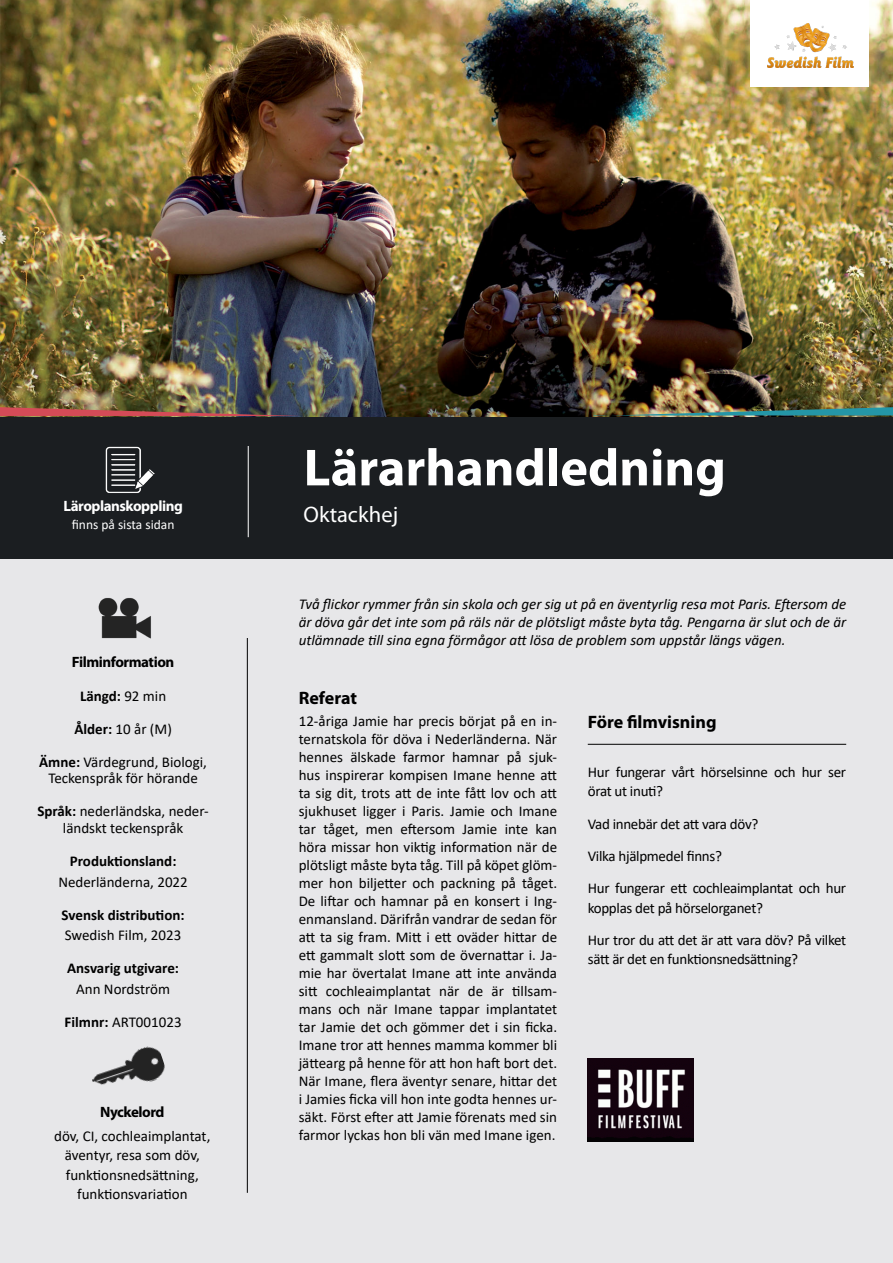
<style>
.page{position:relative;width:893px;height:1263px;background:#fff}
.page>*{position:absolute;margin:0;border:0;box-sizing:border-box;transform-origin:0 0}
.Rubrik_1{font:700 52.5px "Myriad Pro";color:#fff}
.Rubrik_1-2{font:22.5px "Myriad Pro";color:#fff}
.Rubrik_2{font:700 18px "Myriad Pro";color:#000}
.Brödtext{font:15px/18px "Calibri";letter-spacing:-.01em;color:#000;text-align:center}
.Ingress{font:italic 15px/18px "Calibri";color:#000;text-align:justify}
.t1{font:700 15px "Calibri";color:#000}
.Rubrik_3{font:700 15px "Myriad Pro";letter-spacing:-.03em;color:#000}
.Rubrik_3-2{font:700 15px "Myriad Pro";letter-spacing:-.03em;color:#fff}
.t2{font:13.5px "Calibri";color:#fff}
.s1{font-weight:400}
.s2{font-weight:700}
</style>
<div class="page">
<div style="left:0;top:549px;width:893px;height:714px;background:#e7e7e9"></div>
<div style="left:0;top:416px;width:893px;height:142px;background:#1b1e21"></div>
<hr style="left:247px;top:638px;width:1px;height:555px;background:#000">
<hr style="left:248px;top:446px;width:1px;height:91px;background:#fff">
<img style="left:98px;top:598px;width:53px;height:41px">
<img style="left:92px;top:1046px;width:73px;height:39px">
<img style="left:105px;top:446px;width:49px;height:47px">
<hr style="left:588px;top:744px;width:258px;height:1px;background:#000">
<img style="left:0;top:0;width:893px;height:417px">
<div style="left:750px;top:0;width:119px;height:87px;background:#fff"></div>
<img style="left:768px;top:23px;width:86px;height:45px">
<img style="left:593px;top:407px;width:300px;height:9px">
<img style="left:0;top:407px;width:300px;height:9px">
<img style="left:588px;top:1059px;width:105px;height:82px">
<h3 class="Rubrik_3-2" style="left:63px;top:496px;width:121px">Läroplanskoppling</h3>
<p class="t2" style="left:72px;top:515px;width:104px">finns på sista sidan</p>
<h3 class="Rubrik_3" style="left:72px;top:652px;width:104px">Filminformation</h3>
<p class="t1" style="left:80px;top:685px;width:88px">Längd: <span class="s1">92 min</span></p>
<p class="Brödtext" style="left:74px;top:719px;width:99px"><span class="s2">Ålder:</span> 10 år (M)</p>
<p class="Brödtext" style="left:39px;top:753px;width:169px;line-height:16.5px"><span class="s2">Ämne:</span> Värdegrund, Biologi,<br>Teckenspråk för hörande</p>
<p class="Brödtext" style="left:37px;top:803px;width:173px;line-height:16.5px"><span class="s2">Språk:</span> nederländska, neder&shy;ländskt teckenspråk</p>
<p class="t1" style="left:70px;top:850px;width:108px">Produktionsland:</p>
<p class="Brödtext" style="left:58px;top:872px;width:131px">Nederländerna, 2022</p>
<p class="t1" style="left:62px;top:904px;width:124px">Svensk distribution:</p>
<p class="Brödtext" style="left:65px;top:926px;width:118px">Swedish Film, 2023</p>
<p class="t1" style="left:67px;top:958px;width:113px">Ansvarig utgivare:</p>
<p class="Brödtext" style="left:76px;top:980px;width:95px">Ann Nordström</p>
<p class="Brödtext" style="left:65px;top:1013px;width:118px"><span class="s2">Filmnr:</span> ART001023</p>
<h3 class="Rubrik_3" style="left:100px;top:1102px;width:66px">Nyckelord</h3>
<p class="Brödtext" style="left:54px;top:1126px;width:158px;line-height:19.5px">döv, CI, cochleaimplantat, äventyr, resa som döv, funktionsnedsättning, funktionsvariation</p>
<h1 class="Rubrik_1" style="left:304px;top:433px;width:424px">Lärarhandledning</h1>
<h1 class="Rubrik_1-2" style="left:304px;top:500px;width:96px">Oktackhej</h1>
<p class="Ingress" style="left:299px;top:594px;width:549px">Två flickor rymmer från sin skola och ger sig ut på en äventyrlig resa mot Paris. Eftersom de är döva går det inte som på räls när de plötsligt måste byta tåg. Pengarna är slut och de är utlämnade till sina egna förmågor att lösa de problem som uppstår längs vägen.</p>
<h2 class="Rubrik_2" style="left:299px;top:687px;width:60px">Referat</h2>
<p class="Brödtext" style="left:299px;top:711px;width:260px;text-align:justify">12-åriga Jamie har precis börjat på en in&shy;ternatskola för döva i Nederländerna. När hennes älskade farmor hamnar på sjuk&shy;hus inspirerar kompisen Imane henne att ta sig dit, trots att de inte fått lov och att sjukhuset ligger i Paris. Jamie och Imane tar tåget, men eftersom Jamie inte kan höra missar hon viktig information när de plötsligt måste byta tåg. Till på köpet glöm&shy;mer hon biljetter och packning på tåget.<br>De liftar och hamnar på en konsert i Ing&shy;enmansland. Därifrån vandrar de sedan för att ta sig fram. Mitt i ett oväder hittar de ett gammalt slott som de övernattar i. Ja&shy;mie har övertalat Imane att inte använda sitt cochleaimplantat när de är tillsam&shy;mans och när Imane tappar implantatet tar Jamie det och gömmer det i sin ficka.<br>Imane tror att hennes mamma kommer bli jättearg på henne för att hon haft bort det.<br>När Imane, flera äventyr senare, hittar det i Jamies ficka vill hon inte godta hennes ur&shy;säkt. Först efter att Jamie förenats med sin farmor lyckas hon bli vän med Imane igen.</p>
<h2 class="Rubrik_2" style="left:588px;top:710px;width:130px">Före filmvisning</h2>
<p class="Brödtext" style="left:588px;top:762px;width:260px;line-height:19.5px;text-align:left">Hur fungerar vårt hörselsinne och hur ser örat ut inuti?</p>
<p class="Brödtext" style="left:588px;top:814px;width:172px">Vad innebär det att vara döv?</p>
<p class="Brödtext" style="left:588px;top:846px;width:136px">Vilka hjälpmedel finns?</p>
<p class="Brödtext" style="left:588px;top:878px;width:260px;line-height:19.5px;text-align:left">Hur fungerar ett cochleaimplantat och hur kopplas det på hörselorganet?</p>
<p class="Brödtext" style="left:588px;top:930px;width:260px;line-height:19.5px;text-align:left">Hur tror du att det är att vara döv? På vilket sätt är det en funktionsnedsättning?</p>
</div>
